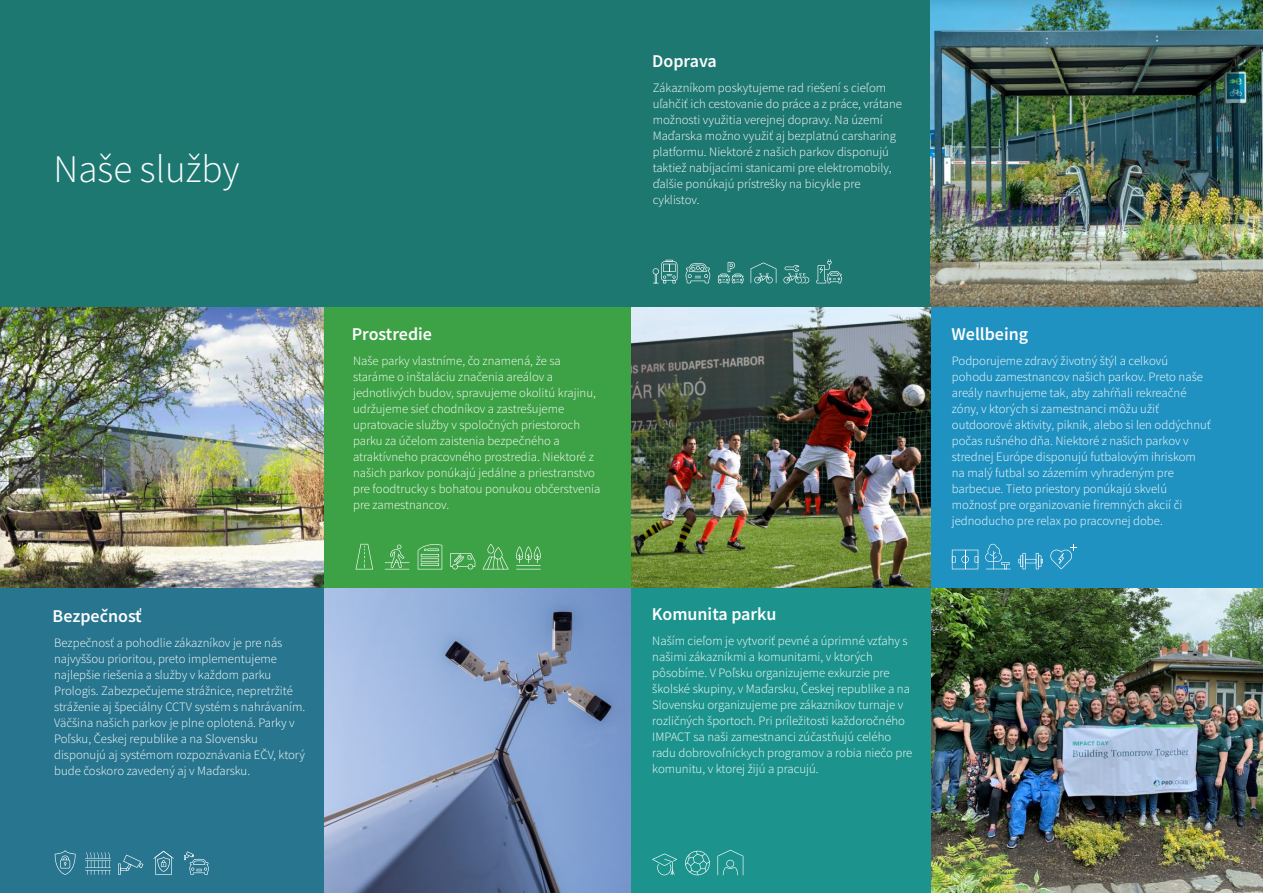
<style>
.page{position:relative;width:1263px;height:893px;background:#fff}
.page>*{position:absolute;margin:0;border:0;box-sizing:border-box;transform-origin:0 0}
.t1{font:300 39px "Source Sans Pro";color:#fefefe}
.t2{font:600 18px "Source Sans Pro";color:#fefefe}
.t3{font:300 12.75px/16px "Source Sans Pro";color:#fefefe}
</style>
<div class="page">
<img style="left:931px;top:587px;width:332px;height:306px">
<div style="left:0;top:587px;width:332px;height:306px;background:#27758e"></div>
<img style="left:324px;top:587px;width:307px;height:306px">
<div style="left:631px;top:587px;width:300px;height:306px;background:#1c948d"></div>
<img style="left:0;top:306px;width:324px;height:281px">
<div style="left:324px;top:306px;width:315px;height:281px;background:#3da146"></div>
<div style="left:925px;top:306px;width:338px;height:281px;background:#2092c1"></div>
<img style="left:631px;top:306px;width:300px;height:281px">
<div style="left:0;top:0;width:934px;height:306px;background:#1e7872"></div>
<img style="left:931px;top:0;width:332px;height:306px">
<svg style="left:55px;top:850px;width:21px;height:25px"></svg>
<svg style="left:85px;top:852px;width:26px;height:23px"></svg>
<svg style="left:153px;top:851px;width:21px;height:24px"></svg>
<svg style="left:118px;top:855px;width:25px;height:20px"></svg>
<svg style="left:184px;top:851px;width:25px;height:24px"></svg>
<svg style="left:516px;top:546px;width:25px;height:24px"></svg>
<svg style="left:356px;top:544px;width:17px;height:25px"></svg>
<svg style="left:450px;top:553px;width:25px;height:16px"></svg>
<svg style="left:385px;top:545px;width:25px;height:25px"></svg>
<svg style="left:418px;top:544px;width:24px;height:25px"></svg>
<svg style="left:482px;top:544px;width:27px;height:25px"></svg>
<svg style="left:653px;top:260px;width:24px;height:24px"></svg>
<svg style="left:686px;top:263px;width:24px;height:20px"></svg>
<svg style="left:718px;top:262px;width:25px;height:21px"></svg>
<svg style="left:751px;top:262px;width:25px;height:21px"></svg>
<svg style="left:816px;top:259px;width:26px;height:24px"></svg>
<svg style="left:783px;top:265px;width:26px;height:18px"></svg>
<hr style="left:1036px;top:553px;width:3px;height:16px;background:#fefefe">
<svg style="left:1018px;top:554px;width:25px;height:15px"></svg>
<svg style="left:952px;top:550px;width:26px;height:19px"></svg>
<svg style="left:985px;top:544px;width:25px;height:26px"></svg>
<svg style="left:1050px;top:544px;width:27px;height:25px"></svg>
<svg style="left:685px;top:850px;width:25px;height:25px"></svg>
<svg style="left:652px;top:853px;width:25px;height:22px"></svg>
<svg style="left:717px;top:850px;width:26px;height:25px"></svg>
<h1 class="t1" style="left:54px;top:153px;width:187px">Naše služby</h1>
<h2 class="t2" style="left:652px;top:54px;width:66px">Doprava</h2>
<p class="t3" style="left:653px;top:81px;width:251px">Zákazníkom poskytujeme rad riešení s cieľom uľahčiť ich cestovanie do práce a z práce, vrátane možnosti využitia verejnej dopravy. Na území Maďarska možno využiť aj bezplatnú carsharing platformu. Niektoré z našich parkov disponujú taktiež nabíjacími stanicami pre elektromobily, ďalšie ponúkajú prístrešky na bicykle pre cyklistov.</p>
<h2 class="t2" style="left:53px;top:608px;width:91px">Bezpečnosť</h2>
<p class="t3" style="left:54px;top:636px;width:253px">Bezpečnosť a pohodlie zákazníkov je pre nás najvyššou prioritou, preto implementujeme najlepšie riešenia a služby v každom parku Prologis. Zabezpečujeme strážnice, nepretržité stráženie aj špeciálny CCTV systém s nahrávaním.<br>Väčšina našich parkov je plne oplotená. Parky v Poľsku, Českej republike a na Slovensku disponujú aj systémom rozpoznávania EČV, ktorý bude čoskoro zavedený aj v Maďarsku.</p>
<h2 class="t2" style="left:352px;top:326px;width:82px">Prostredie</h2>
<h2 class="t2" style="left:951px;top:326px;width:78px">Wellbeing</h2>
<p class="t3" style="left:952px;top:354px;width:260px">Podporujeme zdravý životný štýl a celkovú pohodu zamestnancov našich parkov. Preto naše areály navrhujeme tak, aby zahŕňali rekreačné zóny, v ktorých si zamestnanci môžu užiť outdoorové aktivity, piknik, alebo si len oddýchnuť počas rušného dňa. Niektoré z našich parkov v strednej Európe disponujú futbalovým ihriskom na malý futbal so zázemím vyhradeným pre barbecue. Tieto priestory ponúkajú skvelú možnosť pre organizovanie firemných akcií či jednoducho pre relax po pracovnej dobe.</p>
<p class="t3" style="left:353px;top:353px;width:249px">Naše parky vlastníme, čo znamená, že sa staráme o inštaláciu značenia areálov a jednotlivých budov, spravujeme okolitú krajinu, udržujeme sieť chodníkov a zastrešujeme upratovacie služby v spoločných priestoroch parku za účelom zaistenia bezpečného a atraktívneho pracovného prostredia. Niektoré z našich parkov ponúkajú jedálne a priestranstvo pre foodtrucky s bohatou ponukou občerstvenia pre zamestnancov.</p>
<h2 class="t2" style="left:652px;top:607px;width:126px">Komunita parku</h2>
<p class="t3" style="left:652px;top:634px;width:262px">Naším cieľom je vytvoriť pevné a úprimné vzťahy s našimi zákazníkmi a komunitami, v ktorých pôsobíme. V Poľsku organizujeme exkurzie pre školské skupiny, v Maďarsku, Českej republike a na Slovensku organizujeme pre zákazníkov turnaje v rozličných športoch. Pri príležitosti každoročného IMPACT sa naši zamestnanci zúčastňujú celého radu dobrovoľníckych programov a robia niečo pre komunitu, v ktorej žijú a pracujú.</p>
</div>
